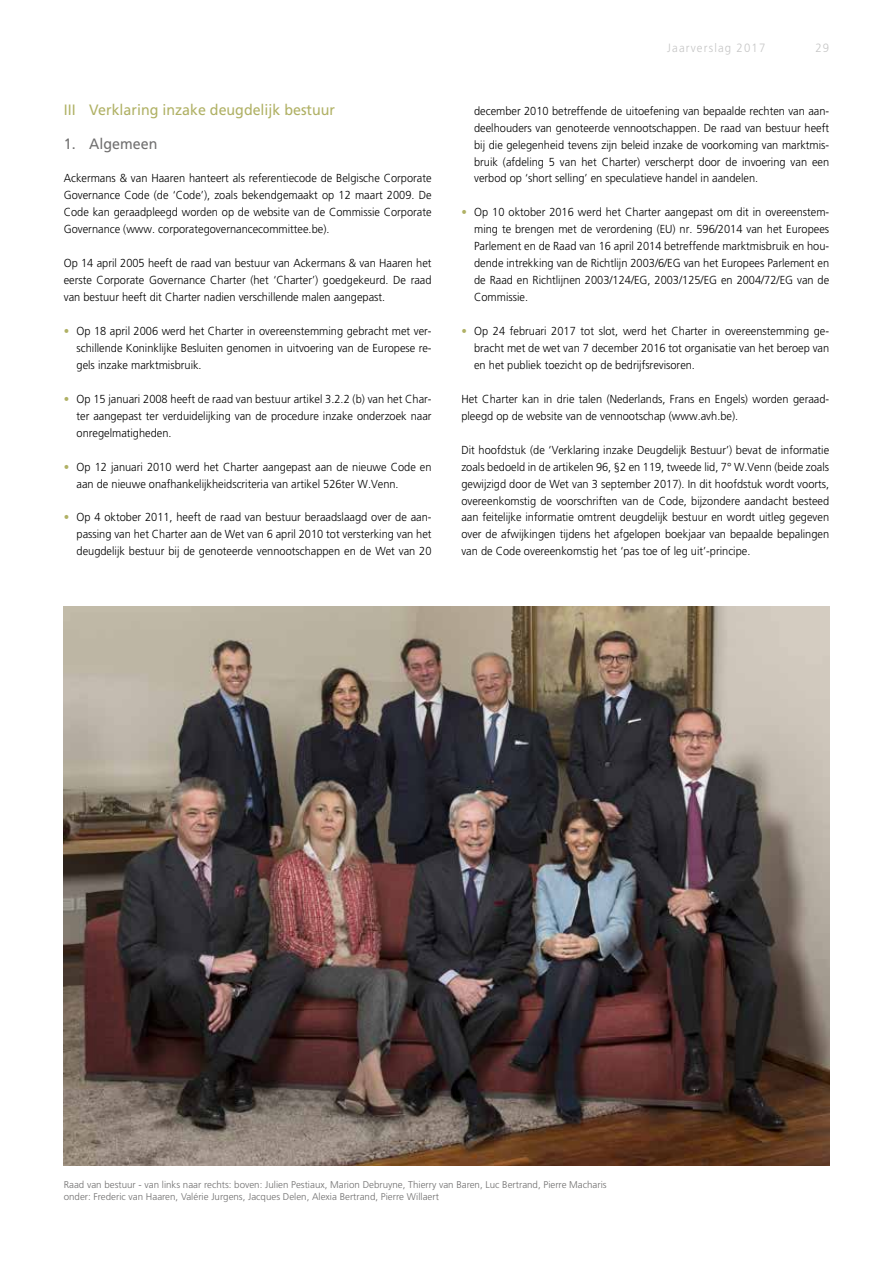
<style>
.page{position:relative;width:893px;height:1263px;background:#fff}
.page>*{position:absolute;margin:0;border:0;box-sizing:border-box;transform-origin:0 0}
.t1{font:15px "Frutiger LT Pro";color:#b0b165;scale:.95 1}
.t2{font:15px "Frutiger LT Pro";color:#706f6f;scale:.95 1}
.t3{font:300 12px "Frutiger LT Pro";letter-spacing:.1em;color:#c6c6c6;scale:.95 1}
.t4{font:300 11.7px/17px "Frutiger LT Pro";color:#000;text-align:justify;scale:.95 1}
.t5{font:300 9.75px/12px "Frutiger LT Pro";color:#706f6f}
.s1{color:#b0b165}
</style>
<div class="page">
<img style="left:64px;top:606px;width:765px;height:560px">
<p class="t1" style="left:64px;top:101px;width:287px">III Verklaring inzake deugdelijk bestuur</p>
<p class="t2" style="left:64px;top:135px;width:100px">1. Algemeen</p>
<p class="t4" style="left:64px;top:170px;width:389px">Ackermans &amp; van Haaren hanteert als referentiecode de Belgische Corporate Governance Code (de ‘Code’), zoals bekendgemaakt op 12 maart 2009. De Code kan geraadpleegd worden op de website van de Commissie Corporate Governance (www. corporategovernancecommittee.be).</p>
<p class="t4" style="left:64px;top:255px;width:389px">Op 14 april 2005 heeft de raad van bestuur van Ackermans &amp; van Haaren het eerste Corporate Governance Charter (het ‘Charter’) goedgekeurd. De raad van bestuur heeft dit Charter nadien verschillende malen aangepast.</p>
<p class="t4" style="left:77px;top:323px;width:375px;text-indent:-13px"><span class="s1">•</span> Op 18 april 2006 werd het Charter in overeenstemming gebracht met ver&shy;schillende Koninklijke Besluiten genomen in uitvoering van de Europese re&shy;gels inzake marktmisbruik.</p>
<p class="t4" style="left:77px;top:390px;width:375px;text-indent:-13px"><span class="s1">•</span> Op 15 januari 2008 heeft de raad van bestuur artikel 3.2.2 (b) van het Char&shy;ter aangepast ter verduidelijking van de procedure inzake onderzoek naar onregelmatigheden.</p>
<p class="t4" style="left:77px;top:458px;width:375px;text-indent:-13px"><span class="s1">•</span> Op 12 januari 2010 werd het Charter aangepast aan de nieuwe Code en aan de nieuwe onafhankelijkheidscriteria van artikel 526ter W.Venn.</p>
<p class="t4" style="left:77px;top:509px;width:375px;text-indent:-13px"><span class="s1">•</span> Op 4 oktober 2011, heeft de raad van bestuur beraadslaagd over de aan&shy;passing van het Charter aan de Wet van 6 april 2010 tot versterking van het deugdelijk bestuur bij de genoteerde vennootschappen en de Wet van 20</p>
<p class="t3" style="left:667px;top:40px;width:105px">Jaarverslag 2017</p>
<p class="t3" style="left:815px;top:40px;width:16px">29</p>
<p class="t4" style="left:474px;top:102px;width:375px">december 2010 betreffende de uitoefening van bepaalde rechten van aan&shy;deelhouders van genoteerde vennootschappen. De raad van bestuur heeft bij die gelegenheid tevens zijn beleid inzake de voorkoming van marktmis&shy;bruik (afdeling 5 van het Charter) verscherpt door de invoering van een verbod op ‘short selling’ en speculatieve handel in aandelen.</p>
<p class="t4" style="left:474px;top:204px;width:375px;text-indent:-13px"><span class="s1">•</span> Op 10 oktober 2016 werd het Charter aangepast om dit in overeenstem&shy;ming te brengen met de verordening (EU) nr. 596/2014 van het Europees Parlement en de Raad van 16 april 2014 betreffende marktmisbruik en hou&shy;dende intrekking van de Richtlijn 2003/6/EG van het Europees Parlement en de Raad en Richtlijnen 2003/124/EG, 2003/125/EG en 2004/72/EG van de Commissie.</p>
<p class="t4" style="left:474px;top:323px;width:375px;text-indent:-13px"><span class="s1">•</span> Op 24 februari 2017 tot slot, werd het Charter in overeenstemming ge&shy;bracht met de wet van 7 december 2016 tot organisatie van het beroep van en het publiek toezicht op de bedrijfsrevisoren.</p>
<p class="t4" style="left:461px;top:390px;width:389px">Het Charter kan in drie talen (Nederlands, Frans en Engels) worden geraad&shy;pleegd op de website van de vennootschap (www.avh.be).</p>
<p class="t4" style="left:461px;top:441px;width:389px">Dit hoofdstuk (de ‘Verklaring inzake Deugdelijk Bestuur’) bevat de informatie zoals bedoeld in de artikelen 96, §2 en 119, tweede lid, 7° W.Venn (beide zoals gewijzigd door de Wet van 3 september 2017). In dit hoofdstuk wordt voorts, overeenkomstig de voorschriften van de Code, bijzondere aandacht besteed aan feitelijke informatie omtrent deugdelijk bestuur en wordt uitleg gegeven over de afwijkingen tijdens het afgelopen boekjaar van bepaalde bepalingen van de Code overeenkomstig het ‘pas toe of leg uit’-principe.</p>
<p class="t5" style="left:64px;top:1178px;width:544px">Raad van bestuur - van links naar rechts: boven: Julien Pestiaux, Marion Debruyne, Thierry van Baren, Luc Bertrand, Pierre Macharis onder: Frederic van Haaren, Valérie Jurgens, Jacques Delen, Alexia Bertrand, Pierre Willaert</p>
</div>
